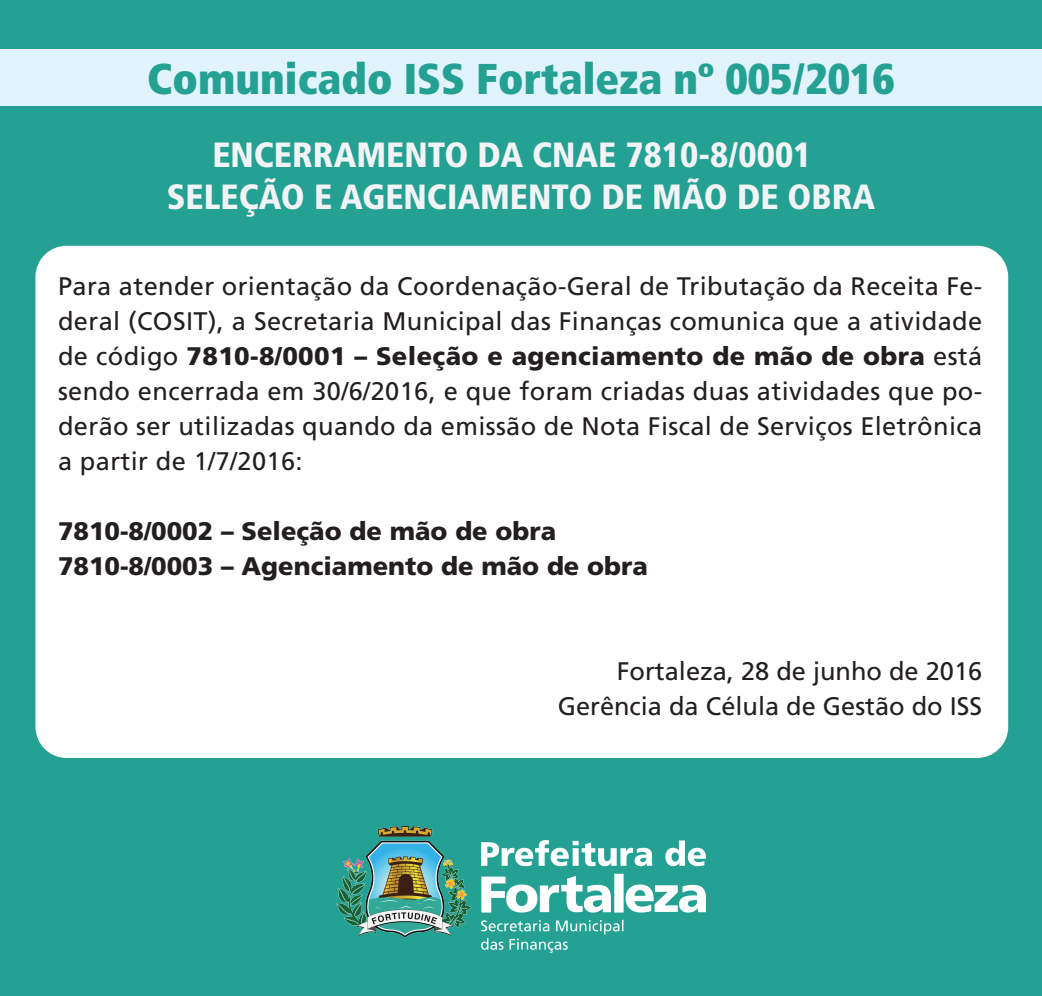
<style>
.page{position:relative;width:1042px;height:996px;background:#fff}
.page>*{position:absolute;margin:0;border:0;box-sizing:border-box;transform-origin:0 0}
.t1{font:900 condensed 43.05px "Frutiger LT Std";color:#25a194}
.t2{font:900 condensed 35px/42px "Frutiger LT Std";color:#f2f3f4;text-align:center}
.t3{font:25.38px/35px "Frutiger LT Std";letter-spacing:.005em;color:#231f20;text-align:justify}
.t4{font:900 25.38px/35px "Frutiger LT Std";color:#231f20}
.s1{font-weight:900}
</style>
<div class="page">
<div style="left:0;top:0;width:1042px;height:995px;background:#25a194"></div>
<div style="left:0;top:50px;width:1042px;height:56px;background:#e1f3fc"></div>
<div style="left:35px;top:246px;width:973px;height:511px;background:#fff;border-radius:31px"></div>
<img style="left:336px;top:826px;width:370px;height:126px">
<h1 class="t1" style="left:147px;top:53px;width:749px">Comunicado ISS Fortaleza nº 005/2016</h1>
<h2 class="t2" style="left:167px;top:134px;width:710px">ENCERRAMENTO DA CNAE 7810-8/0001<br>SELEÇÃO E AGENCIAMENTO DE MÃO DE OBRA</h2>
<p class="t3" style="left:58px;top:268px;width:926px">Para atender orientação da Coordenação-Geral de Tributação da Receita Fe&shy;deral (COSIT), a Secretaria Municipal das Finanças comunica que a atividade de código <span class="s1">7810-8/0001 – Seleção e agenciamento de mão de obra</span> está sendo encerrada em 30/6/2016, e que foram criadas duas atividades que po&shy;derão ser utilizadas quando da emissão de Nota Fiscal de Serviços Eletrônica a partir de 1/7/2016:</p>
<p class="t4" style="left:58px;top:513px;width:591px">7810-8/0002 – Seleção de mão de obra<br>7810-8/0003 – Agenciamento de mão de obra</p>
<p class="t3" style="left:558px;top:653px;width:426px;text-align:right">Fortaleza, 28 de junho de 2016<br>Gerência da Célula de Gestão do ISS</p>
</div>
